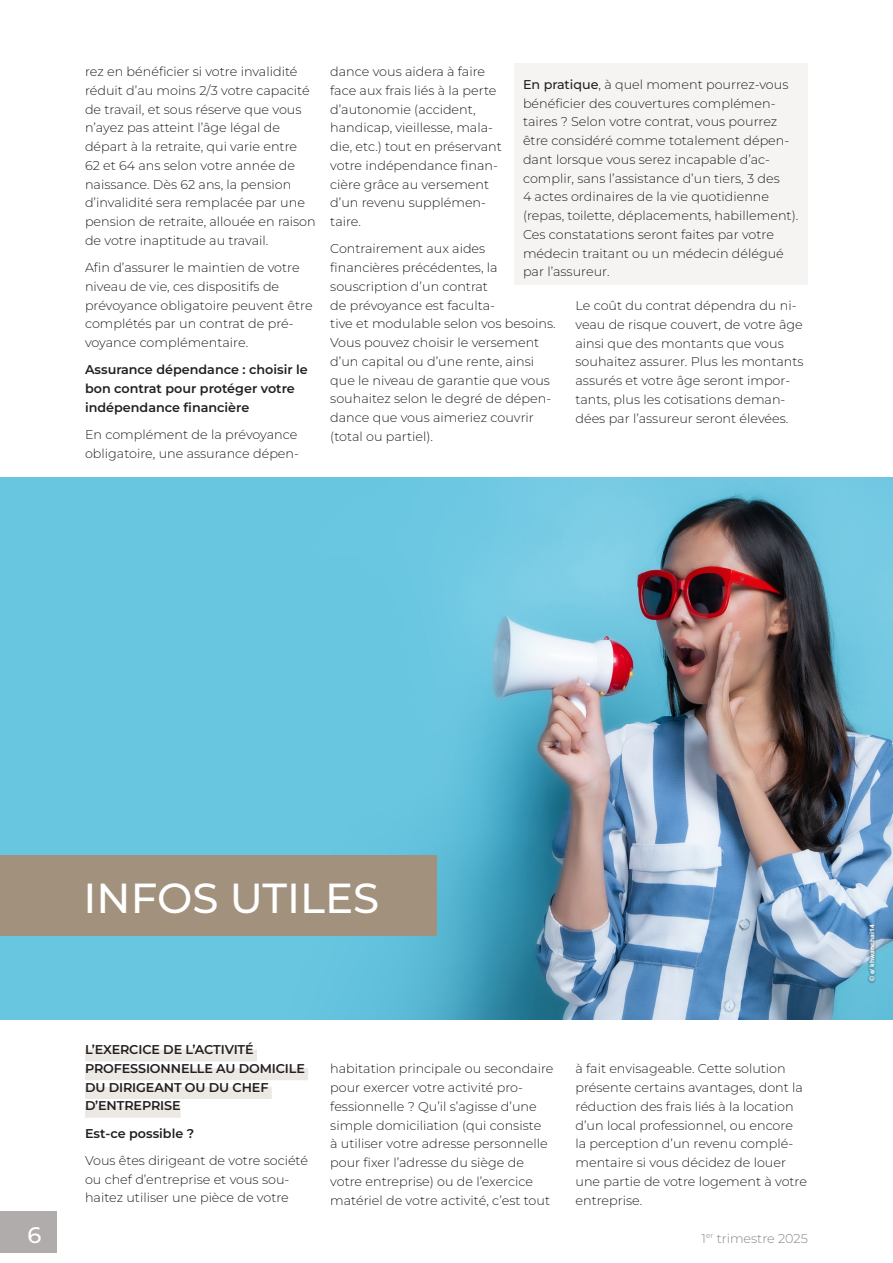
<style>
.page{position:relative;width:893px;height:1263px;background:#fff}
.page>*{position:absolute;margin:0;border:0;box-sizing:border-box;transform-origin:0 0}
.Titre_thématique_intérieur{font:500 42px "Montserrat";color:#fff}
.t1{font:500 22.5px "Montserrat";color:#fff}
.texte{font:100 12.75px/18.8px "Montserrat";color:#231f20}
.texte-2{font:600 12.75px/18.8px "Montserrat";color:#231f20}
.Titre_1_INFOS_UTILES{font:600 12.75px/18.8px "Montserrat";letter-spacing:-.01em;color:#231f20}
.t2{font:100 12.75px "Montserrat";color:#888586}
.PUCE_CARRE{font:700 6.75px "Arial";color:#fff}
.s1{font-weight:500}
</style>
<div class="page">
<div style="left:0;top:1210px;width:57px;height:42px;background:#b0acac"></div>
<img style="left:0;top:477px;width:893px;height:542px">
<div style="left:867px;top:923px;width:10px;height:60px;background:#231f20;opacity:.21"></div>
<div style="left:0;top:855px;width:437px;height:80px;background:#a2917d"></div>
<div style="left:85px;top:1049px;width:172px;height:12px;background:#ece9e5"></div>
<div style="left:85px;top:1068px;width:223px;height:12px;background:#ece9e5"></div>
<div style="left:85px;top:1087px;width:187px;height:12px;background:#ece9e5"></div>
<div style="left:85px;top:1106px;width:96px;height:12px;background:#ece9e5"></div>
<div style="left:514px;top:64px;width:294px;height:221px;background:#f6f4f2"></div>
<p class="texte" style="left:85px;top:62px;width:232px">rez en bénéficier si votre invalidité réduit d’au moins 2/3 votre capacité de travail, et sous réserve que vous n’ayez pas atteint l’âge légal de départ à la retraite, qui varie entre<br>62 et 64 ans selon votre année de naissance. Dès 62 ans, la pension d’invalidité sera remplacée par une pension de retraite, allouée en raison de votre inaptitude au travail.</p>
<p class="texte" style="left:85px;top:258px;width:229px">Afin d’assurer le maintien de votre niveau de vie, ces dispositifs de prévoyance obligatoire peuvent être complétés par un contrat de pré&shy;voyance complémentaire.</p>
<p class="texte-2" style="left:85px;top:360px;width:224px">Assurance dépendance : choisir le bon contrat pour protéger votre indépendance financière</p>
<p class="texte" style="left:85px;top:425px;width:215px">En complément de la prévoyance obligatoire, une assurance dépen-</p>
<p class="texte" style="left:330px;top:62px;width:173px">dance vous aidera à faire face aux frais liés à la perte d’autonomie (accident, handicap, vieillesse, mala&shy;die, etc.) tout en préservant votre indépendance finan&shy;cière grâce au versement d’un revenu supplémen&shy;taire.</p>
<p class="texte" style="left:330px;top:239px;width:227px">Contrairement aux aides financières précédentes, la souscription d’un contrat<br>de prévoyance est faculta-<br>tive et modulable selon vos besoins.<br>Vous pouvez choisir le versement d’un capital ou d’une rente, ainsi que le niveau de garantie que vous souhaitez selon le degré de dépen&shy;dance que vous aimeriez couvrir (total ou partiel).</p>
<p class="texte" style="left:523px;top:75px;width:277px"><span class="s1">En pratique</span>, à quel moment pourrez-vous bénéficier des couvertures complémen&shy;taires ? Selon votre contrat, vous pourrez être considéré comme totalement dépen&shy;dant lorsque vous serez incapable d’ac&shy;complir, sans l’assistance d’un tiers, 3 des<br>4 actes ordinaires de la vie quotidienne (repas, toilette, déplacements, habillement).<br>Ces constatations seront faites par votre médecin traitant ou un médecin délégué par l’assureur.</p>
<p class="texte" style="left:575px;top:296px;width:230px">Le coût du contrat dépendra du ni&shy;veau de risque couvert, de votre âge ainsi que des montants que vous souhaitez assurer. Plus les montants assurés et votre âge seront impor&shy;tants, plus les cotisations deman&shy;dées par l’assureur seront élevées.</p>
<p class="Titre_thématique_intérieur" style="left:84px;top:870px;width:297px">INFOS UTILES</p>
<p class="Titre_1_INFOS_UTILES" style="left:85px;top:1040px;width:221px">L’EXERCICE DE L’ACTIVITÉ<br>PROFESSIONNELLE AU DOMICILE<br>DU DIRIGEANT OU DU CHEF<br>D’ENTREPRISE</p>
<p class="texte-2" style="left:85px;top:1123px;width:111px">Est-ce possible ?</p>
<p class="texte" style="left:85px;top:1151px;width:225px">Vous êtes dirigeant de votre société ou chef d’entreprise et vous sou&shy;haitez utiliser une pièce de votre</p>
<p class="texte" style="left:330px;top:1059px;width:225px">habitation principale ou secondaire pour exercer votre activité pro&shy;fessionnelle ? Qu’il s’agisse d’une simple domiciliation (qui consiste<br>à utiliser votre adresse personnelle pour fixer l’adresse du siège de votre entreprise) ou de l’exercice matériel de votre activité, c’est tout</p>
<p class="texte" style="left:575px;top:1059px;width:233px">à fait envisageable. Cette solution présente certains avantages, dont la réduction des frais liés à la location d’un local professionnel, ou encore<br>la perception d’un revenu complé&shy;mentaire si vous décidez de louer une partie de votre logement à votre entreprise.</p>
<h2 class="t1" style="left:28px;top:1220px;width:15px">6</h2>
<p class="t2" style="left:702px;top:1229px;width:108px">1<sup>er</sup> trimestre 2025</p>
<p class="PUCE_CARRE" style="left:867px;top:981px;width:58px;rotate:-90deg">© e/ khwanchai14</p>
</div>
